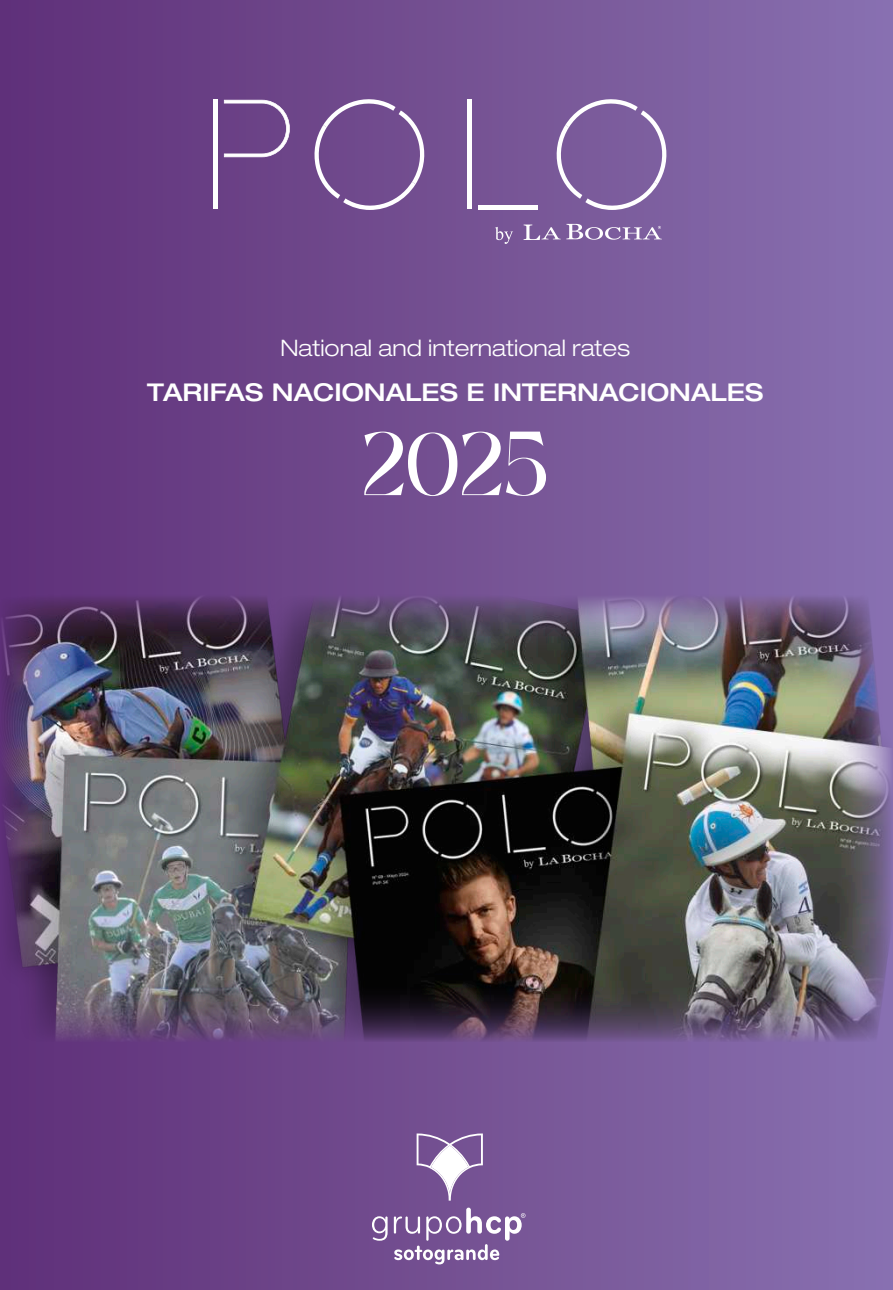
<style>
.page{position:relative;width:893px;height:1290px;background:#fff}
.page>*{position:absolute;margin:0;border:0;box-sizing:border-box;transform-origin:0 0}
.t1{font:91px "stangith";color:#fff}
.t2{font:500 expanded 24.5px "Helvetica Neue LT Pro";color:#fff}
.t3{font:300 expanded 22.75px "Helvetica Neue LT Pro";color:#fff}
</style>
<div class="page">
<div style="left:0;top:0;width:892px;height:1290px;background:linear-gradient(to right,#5f3078,#8970af)"></div>
<svg style="left:372px;top:1216px;width:16px;height:25px"></svg>
<svg style="left:417px;top:1133px;width:66px;height:67px"></svg>
<svg style="left:394px;top:1207px;width:131px;height:57px;background:#9175a9"></svg>
<img style="left:0;top:595px;width:892px;height:446px">
<svg style="left:224px;top:100px;width:66px;height:57px;background:#815e98"></svg>
<hr style="left:214px;top:100px;width:4px;height:109px;background:#fff">
<div style="left:467px;top:100px;width:5px;height:109px;background:#fff"></div>
<hr style="left:478px;top:205px;width:60px;height:4px;background:#fff">
<svg style="left:313px;top:92px;width:113px;height:121px;background:#7e5c98"></svg>
<svg style="left:555px;top:92px;width:113px;height:121px;background:#886ca6"></svg>
<svg style="left:524px;top:224px;width:138px;height:16px;background:#9a82b3"></svg>
<svg style="left:495px;top:227px;width:18px;height:17px"></svg>
<p class="t3" style="left:280px;top:335px;width:351px">National and international rates</p>
<p class="t2" style="left:147px;top:382px;width:618px">TARIFAS NACIONALES E INTERNACIONALES</p>
<h1 class="t1" style="left:362px;top:410px;width:188px">2025</h1>
</div>
